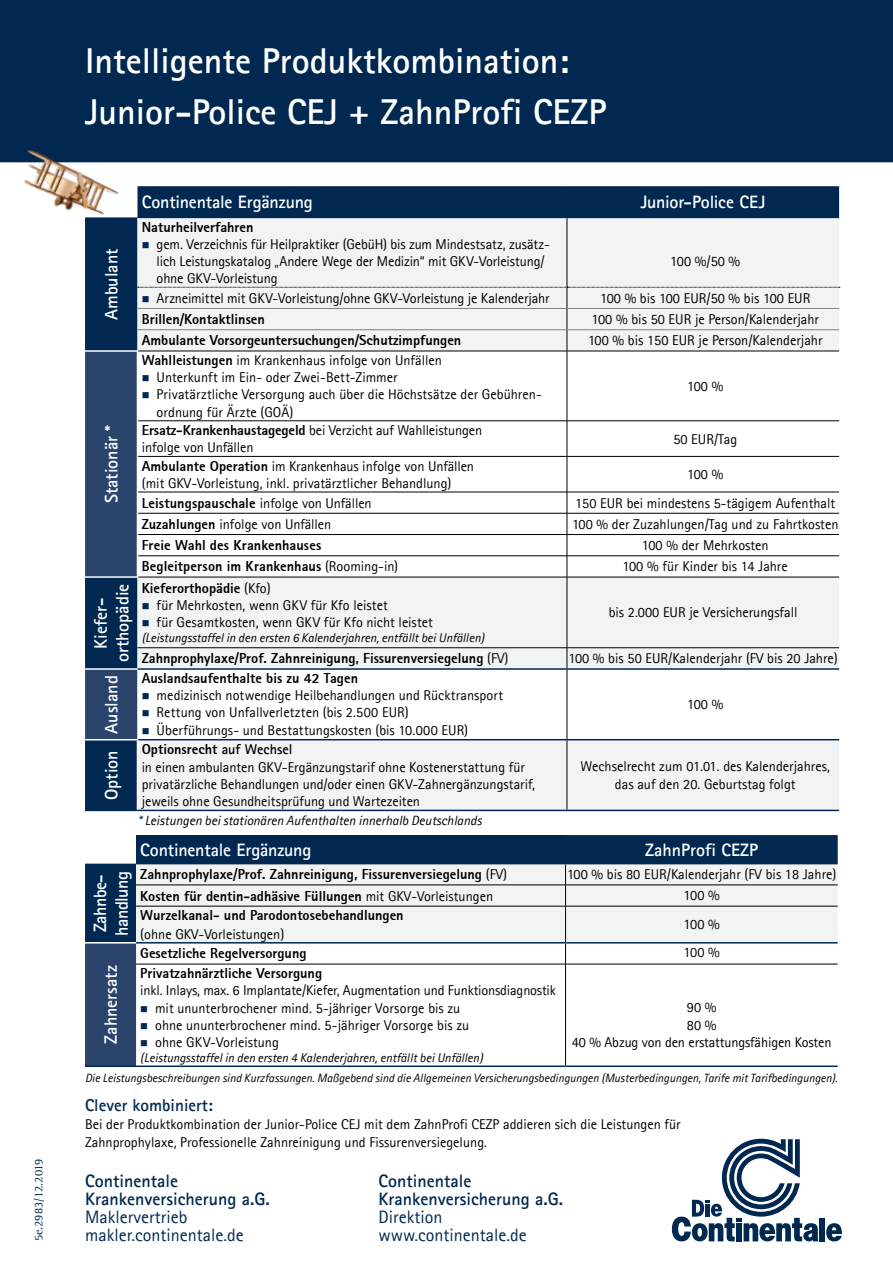
<style>
.page{position:relative;width:893px;height:1263px;background:#fff}
.page>*{position:absolute;margin:0;border:0;box-sizing:border-box;transform-origin:0 0}
.t1{font:700 36px/50.1px "Agfa Rotis Sans Serif";color:#fff}
.t2{font:700 18px/21.6px "Agfa Rotis Sans Serif";color:#fff;text-align:center}
.t3{font:700 18px/18.1px "Agfa Rotis Sans Serif";color:#002851}
.t4{font:18px/18.1px "Agfa Rotis Sans Serif";color:#002851}
.t5{font:700 18px/21.6px "Agfa Rotis Sans Serif";letter-spacing:-.03em;color:#fff}
.t6{font:700 17.25px "Agfa Rotis Sans Serif";color:#002851}
.t7{font:14.25px/17.1px "Agfa Rotis Sans Serif";color:#000}
.t8{font:800 14.25px "Agfa Rotis Sans Serif";color:#000}
.t9{font:italic 13.5px "Agfa Rotis Sans Serif";color:#000}
.t10{font:italic 12.75px "Agfa Rotis Sans Serif";color:#000}
.t11{font:italic 12px "Agfa Rotis Sans Serif";color:#000}
.t12{font:12px "Agfa Rotis Serif";color:#002851}
.s1{font-weight:800}
.s2{font-weight:400}
.s3{font-weight:700}
.s4{color:#002851}
</style>
<div class="page">
<div style="left:0;top:0;width:893px;height:162px;background:#002851"></div>
<div style="left:819px;top:1218px;width:6px;height:23px;background:#002851"></div>
<svg style="left:672px;top:1139px;width:146px;height:102px"></svg>
<svg style="left:826px;top:1223px;width:16px;height:18px"></svg>
<svg style="left:85px;top:835px;width:753px;height:107px;fill:#002851"></svg>
<div style="left:136px;top:864px;width:702px;height:78px;background:#f2f3f3"></div>
<div style="left:85px;top:943px;width:51px;height:123px;background:#2b446c"></div>
<svg style="left:136px;top:943px;width:702px;height:122px"></svg>
<hr style="left:136px;top:885px;width:430px;height:1px;background:#000">
<hr style="left:566px;top:885px;width:272px;height:1px;background:#000">
<hr style="left:136px;top:906px;width:430px;height:1px;background:#000">
<hr style="left:566px;top:906px;width:272px;height:1px;background:#000">
<hr style="left:136px;top:964px;width:430px;height:1px;background:#000">
<hr style="left:566px;top:964px;width:272px;height:1px;background:#000">
<svg style="left:565px;top:864px;width:1px;height:42px"></svg>
<hr style="left:565px;top:906px;width:1px;height:36px;background:#000">
<svg style="left:565px;top:943px;width:1px;height:21px"></svg>
<hr style="left:565px;top:964px;width:1px;height:101px;background:#000">
<hr style="left:136px;top:942px;width:430px;height:1px;background:#002851">
<hr style="left:566px;top:942px;width:272px;height:1px;background:#002851">
<hr style="left:136px;top:1065px;width:430px;height:2px;background:#002851">
<hr style="left:566px;top:1065px;width:272px;height:2px;background:#002851">
<hr style="left:85px;top:1065px;width:51px;height:2px;background:#002851">
<hr style="left:566px;top:863px;width:272px;height:1px;background:#002851">
<hr style="left:136px;top:863px;width:430px;height:1px;background:#002851">
<div style="left:85px;top:186px;width:754px;height:624px;background:#002851"></div>
<div style="left:137px;top:218px;width:702px;height:592px;background:#f2f3f3"></div>
<hr style="left:567px;top:218px;width:1px;height:69px;background:#000">
<hr style="left:567px;top:740px;width:1px;height:70px;background:#000">
<hr style="left:567px;top:217px;width:272px;height:1px;background:#002851">
<hr style="left:137px;top:217px;width:430px;height:1px;background:#002851">
<hr style="left:137px;top:740px;width:1px;height:70px;background:#fff">
<hr style="left:137px;top:810px;width:430px;height:1px;background:#002851">
<hr style="left:567px;top:810px;width:272px;height:1px;background:#002851">
<hr style="left:85px;top:810px;width:52px;height:1px;background:#002851">
<img style="left:10px;top:145px;width:111px;height:85px">
<svg style="left:141px;top:1005px;width:6px;height:7px"></svg>
<svg style="left:141px;top:1023px;width:6px;height:6px"></svg>
<svg style="left:141px;top:1040px;width:6px;height:6px"></svg>
<svg style="left:143px;top:242px;width:6px;height:6px"></svg>
<svg style="left:85px;top:287px;width:755px;height:453px"></svg>
<p class="t12" style="left:31px;top:1241px;width:84px;rotate:-90deg">5e.2983/12.2019</p>
<h1 class="t1" style="left:85px;top:36px;width:523px">Intelligente Produktkombination:<br>Junior-Police CEJ + ZahnProfi CEZP</h1>
<p class="t2" style="left:100px;top:320px;width:73px;rotate:-90deg">Ambulant</p>
<p class="t2" style="left:100px;top:503px;width:80px;rotate:-90deg">Stationär *</p>
<p class="t2" style="left:142px;top:191px;width:173px">Continentale Ergänzung</p>
<p class="t2" style="left:641px;top:191px;width:126px">Junior-Police CEJ</p>
<p class="t8" style="left:142px;top:218px;width:113px">Naturheilverfahren</p>
<p class="t7" style="left:157px;top:235px;width:395px">gem. Verzeichnis für Heilpraktiker (GebüH) bis zum Mindestsatz, zusätz&shy;lich Leistungskatalog „Andere Wege der Medizin“ mit GKV-Vorleistung/ ohne GKV-Vorleistung</p>
<p class="t7" style="left:670px;top:252px;width:71px">100 %/50 %</p>
<p class="t7" style="left:157px;top:289px;width:394px">Arzneimittel mit GKV-Vorleistung/ohne GKV-Vorleistung je Kalenderjahr</p>
<p class="t7" style="left:600px;top:289px;width:212px">100 % bis 100 EUR/50 % bis 100 EUR</p>
<p class="t8" style="left:142px;top:310px;width:125px">Brillen/Kontaktlinsen</p>
<p class="t7" style="left:592px;top:310px;width:229px">100 % bis 50 EUR je Person/Kalenderjahr</p>
<p class="t8" style="left:142px;top:331px;width:321px">Ambulante Vorsorgeuntersuchungen/Schutzimpfungen</p>
<p class="t7" style="left:588px;top:332px;width:236px">100 % bis 150 EUR je Person/Kalenderjahr</p>
<p class="t7" style="left:157px;top:352px;width:387px;text-indent:-15px"><span class="s1">Wahlleistungen</span> im Krankenhaus infolge von Unfällen<br>Unterkunft im Ein- oder Zwei-Bett-Zimmer<br>Privatärztliche Versorgung auch über die Höchstsätze der Gebühren&shy;ordnung für Ärzte (GOÄ)</p>
<p class="t7" style="left:687px;top:377px;width:38px">100 %</p>
<p class="t7" style="left:142px;top:421px;width:342px"><span class="s1">Ersatz-Krankenhaustagegeld</span> bei Verzicht auf Wahlleistungen infolge von Unfällen</p>
<p class="t7" style="left:673px;top:430px;width:65px">50 EUR/Tag</p>
<p class="t7" style="left:142px;top:457px;width:334px"><span class="s1">Ambulante Operation</span> im Krankenhaus infolge von Unfällen (mit GKV-Vorleistung, inkl. privatärztlicher Behandlung)</p>
<p class="t7" style="left:687px;top:465px;width:38px">100 %</p>
<p class="t8" style="left:142px;top:494px;width:231px">Leistungspauschale <span class="s2">infolge von Unfällen</span></p>
<p class="t7" style="left:575px;top:494px;width:262px">150 EUR bei mindestens 5-tägigem Aufenthalt</p>
<p class="t7" style="left:142px;top:515px;width:191px"><span class="s1">Zuzahlungen</span> infolge von Unfällen</p>
<p class="t7" style="left:572px;top:515px;width:268px">100 % der Zuzahlungen/Tag und zu Fahrtkosten</p>
<p class="t8" style="left:142px;top:536px;width:181px">Freie Wahl des Krankenhauses</p>
<p class="t7" style="left:642px;top:536px;width:128px">100 % der Mehrkosten</p>
<p class="t8" style="left:142px;top:557px;width:258px">Begleitperson im Krankenhaus <span class="s2">(Rooming-in)</span></p>
<p class="t7" style="left:623px;top:558px;width:167px">100 % für Kinder bis 14 Jahre</p>
<p class="t2" style="left:90px;top:662px;width:80px;rotate:-90deg">Kiefer&shy;orthopädie</p>
<p class="t7" style="left:157px;top:579px;width:278px;text-indent:-15px"><span class="s1">Kieferorthopädie</span> (Kfo)<br>für Mehrkosten, wenn GKV für Kfo leistet<br>für Gesamtkosten, wenn GKV für Kfo nicht leistet</p>
<p class="t7" style="left:609px;top:604px;width:190px">bis 2.000 EUR je Versicherungsfall</p>
<p class="t10" style="left:142px;top:630px;width:344px">(Leistungsstaffel in den ersten 6 Kalenderjahren, entfällt bei Unfällen)</p>
<p class="t8" style="left:142px;top:649px;width:368px">Zahnprophylaxe/Prof. Zahnreinigung, Fissurenversiegelung <span class="s2">(FV)</span></p>
<p class="t7" style="left:568px;top:650px;width:271px">100 % bis 50 EUR/Kalenderjahr (FV bis 20 Jahre)</p>
<p class="t2" style="left:100px;top:733px;width:60px;rotate:-90deg">Ausland</p>
<p class="t8" style="left:142px;top:669px;width:218px">Auslandsaufenthalte bis zu 42 Tagen</p>
<p class="t7" style="left:157px;top:687px;width:348px">medizinisch notwendige Heilbehandlungen und Rücktransport<br>Rettung von Unfallverletzten (bis 2.500 EUR)<br>Überführungs- und Bestattungskosten (bis 10.000 EUR)</p>
<p class="t7" style="left:687px;top:696px;width:38px">100 %</p>
<p class="t2" style="left:100px;top:800px;width:51px;rotate:-90deg">Option</p>
<p class="t7" style="left:142px;top:741px;width:395px"><span class="s1">Optionsrecht</span> <span class="s3">auf Wechsel<br></span>in einen ambulanten GKV-Ergänzungstarif ohne Kostenerstattung für privatärzliche Behandlungen und/oder einen GKV-Zahnergänzungstarif, jeweils ohne Gesundheitsprüfung und Wartezeiten</p>
<p class="t9" style="left:138px;top:812px;width:345px"><span class="s4">*</span> Leistungen bei stationären Aufenthalten innerhalb Deutschlands</p>
<p class="t7" style="left:581px;top:758px;width:251px;text-align:center">Wechselrecht zum 01.01. des Kalenderjahres, das auf den 20. Geburtstag folgt</p>
<p class="t2" style="left:140px;top:838px;width:173px">Continentale Ergänzung</p>
<p class="t2" style="left:645px;top:838px;width:115px">ZahnProfi CEZP</p>
<p class="t5" style="left:89px;top:935px;width:66px;rotate:-90deg">Zahnbe&shy;handlung</p>
<p class="t8" style="left:140px;top:865px;width:368px">Zahnprophylaxe/Prof. Zahnreinigung, Fissurenversiegelung <span class="s2">(FV)</span></p>
<p class="t7" style="left:567px;top:865px;width:271px">100 % bis 80 EUR/Kalenderjahr (FV bis 18 Jahre)</p>
<p class="t8" style="left:140px;top:887px;width:354px">Kosten für dentin-adhäsive Füllungen <span class="s2">mit GKV-Vorleistungen</span></p>
<p class="t7" style="left:684px;top:887px;width:38px">100 %</p>
<p class="t8" style="left:140px;top:906px;width:265px">Wurzelkanal- und Parodontosebehandlungen</p>
<p class="t7" style="left:140px;top:925px;width:146px">(ohne GKV-Vorleistungen)</p>
<p class="t7" style="left:684px;top:916px;width:38px">100 %</p>
<p class="t2" style="left:100px;top:1044px;width:80px;rotate:-90deg">Zahnersatz</p>
<p class="t8" style="left:140px;top:944px;width:168px">Gesetzliche Regelversorgung</p>
<p class="t7" style="left:684px;top:943px;width:38px">100 %</p>
<p class="t8" style="left:140px;top:964px;width:183px">Privatzahnärztliche Versorgung</p>
<p class="t7" style="left:155px;top:982px;width:402px;text-indent:-15px">inkl. Inlays, max. 6 Implantate/Kiefer, Augmentation und Funktionsdiagnostik mit ununterbrochener mind. 5-jähriger Vorsorge bis zu<br>ohne ununterbrochener mind. 5-jähriger Vorsorge bis zu<br>ohne GKV-Vorleistung</p>
<p class="t10" style="left:140px;top:1050px;width:344px">(Leistungsstaffel in den ersten 4 Kalenderjahren, entfällt bei Unfällen)</p>
<p class="t7" style="left:572px;top:999px;width:261px;text-align:center">90 %<br>80 %<br>40 % Abzug von den erstattungsfähigen Kosten</p>
<p class="t11" style="left:85px;top:1070px;width:754px">Die Leistungsbeschreibungen sind Kurzfassungen. Maßgebend sind die Allgemeinen Versicherungsbedingungen (Musterbedingungen, Tarife mit Tarifbedingungen).</p>
<p class="t6" style="left:85px;top:1094px;width:130px">Clever kombiniert:</p>
<p class="t7" style="left:85px;top:1115px;width:597px;line-height:18px">Bei der Produktkombination der Junior-Police CEJ mit dem ZahnProfi CEZP addieren sich die Leistungen für<br>Zahnprophylaxe, Professionelle Zahnreinigung und Fissurenversiegelung.</p>
<p class="t3" style="left:85px;top:1171px;width:186px">Continentale<br>Krankenversicherung a.G.</p>
<p class="t4" style="left:85px;top:1208px;width:160px">Maklervertrieb makler.continentale.de</p>
<p class="t3" style="left:378px;top:1171px;width:186px">Continentale<br>Krankenversicherung a.G.</p>
<p class="t4" style="left:378px;top:1208px;width:150px">Direktion www.continentale.de</p>
</div>
